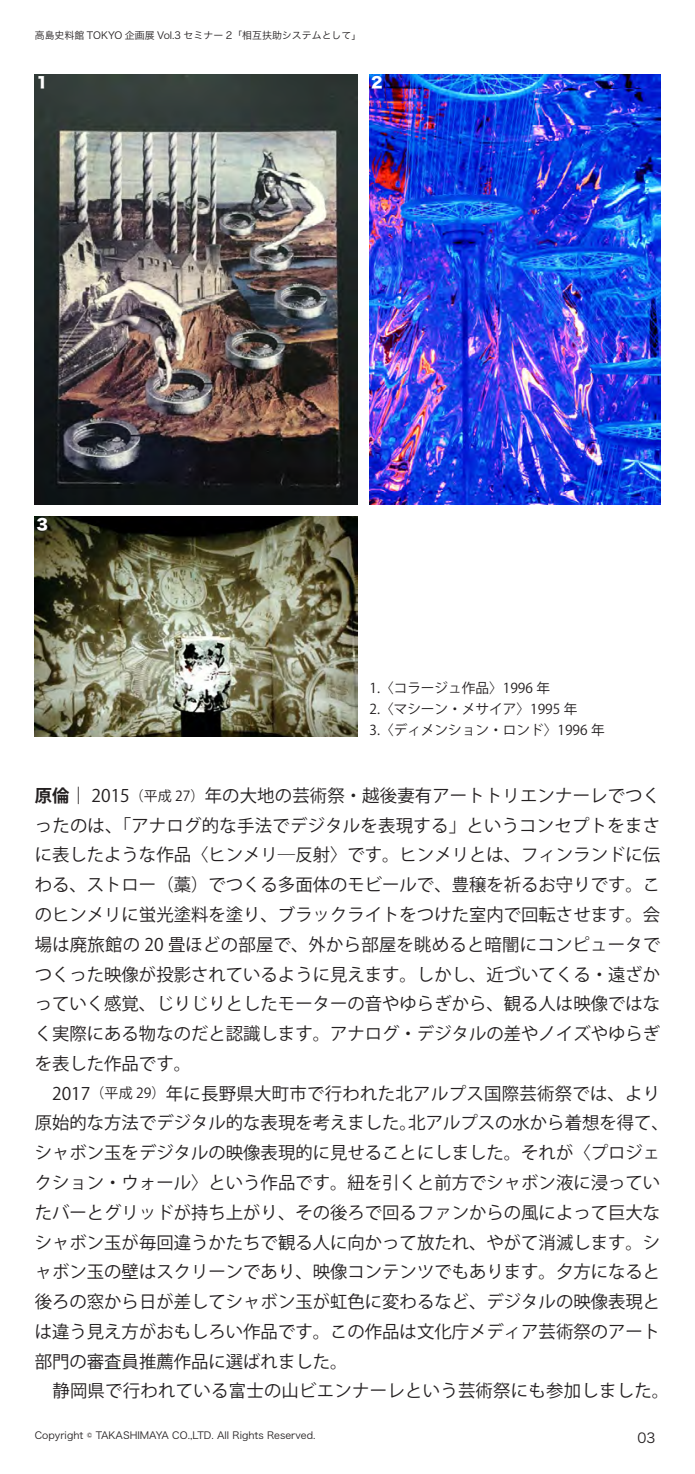
<style>
.page{position:relative;width:695px;height:1474px;background:#fff}
.page>*{position:absolute;margin:0;border:0;box-sizing:border-box;transform-origin:0 0}
.t1{font:17.32px/29.8px "Koz Go Pr 6 N";color:#231f20}
.t2{font:14.88px "Hiragino Sans W8";color:#fff}
.t3{font:13.65px/21px "Koz Go Pr 6 N";color:#231f20}
.t4{font:13.65px "Hiragino Sans W3";color:#231f20}
.t5{font:9.97px "Hiragino Sans W3";color:#231f20}
.s1{font-weight:700}
.s2{font-size:13.83px}
</style>
<div class="page">
<img style="left:35px;top:74px;width:322px;height:430px">
<img style="left:35px;top:516px;width:322px;height:220px">
<img style="left:369px;top:74px;width:291px;height:430px">
<p class="t5" style="left:35px;top:26px;width:328px">高島史料館 TOKYO 企画展 Vol.3 セミナー 2「相互扶助システムとして」</p>
<p class="t2" style="left:36px;top:74px;width:13px">1</p>
<p class="t2" style="left:371px;top:74px;width:13px">2</p>
<p class="t2" style="left:36px;top:516px;width:13px">3</p>
<p class="t3" style="left:369px;top:677px;width:236px">1.〈コラージュ作品〉1996 年<br>2.〈マシーン・メサイア〉1995 年<br>3.〈ディメンション・ロンド〉1996 年</p>
<p class="t1" style="left:35px;top:781px;width:635px"><span class="s1">原倫｜</span> 2015<span class="s2">（平成 27）</span>年の大地の芸術祭・越後妻有アートトリエンナーレでつくったのは、「アナログ的な手法でデジタルを表現する」というコンセプトをまさに表したような作品〈ヒンメリ―反射〉です。ヒンメリとは、フィンランドに伝わる、ストロー（藁）でつくる多面体のモビールで、豊穣を祈るお守りです。このヒンメリに蛍光塗料を塗り、ブラックライトをつけた室内で回転させます。会場は廃旅館の 20 畳ほどの部屋で、外から部屋を眺めると暗闇にコンピュータでつくった映像が投影されているように見えます。しかし、近づいてくる・遠ざかっていく感覚、じりじりとしたモーターの音やゆらぎから、観る人は映像ではなく実際にある物なのだと認識します。アナログ・デジタルの差やノイズやゆらぎを表した作品です。<br>　2017<span class="s2">（平成 29）</span>年に長野県大町市で行われた北アルプス国際芸術祭では、より原始的な方法でデジタル的な表現を考えました。北アルプスの水から着想を得て、シャボン玉をデジタルの映像表現的に見せることにしました。それが〈プロジェクション・ウォール〉という作品です。紐を引くと前方でシャボン液に浸っていたバーとグリッドが持ち上がり、その後ろで回るファンからの風によって巨大なシャボン玉が毎回違うかたちで観る人に向かって放たれ、やがて消滅します。シャボン玉の壁はスクリーンであり、映像コンテンツでもあります。夕方になると後ろの窓から日が差してシャボン玉が虹色に変わるなど、デジタルの映像表現とは違う見え方がおもしろい作品です。この作品は文化庁メディア芸術祭のアート部門の審査員推薦作品に選ばれました。<br>　静岡県で行われている富士の山ビエンナーレという芸術祭にも参加しました。</p>
<p class="t5" style="left:35px;top:1426px;width:282px">Copyright © TAKASHIMAYA CO.,LTD. All Rights Reserved.</p>
<p class="t4" style="left:637px;top:1425px;width:19px">03</p>
</div>
